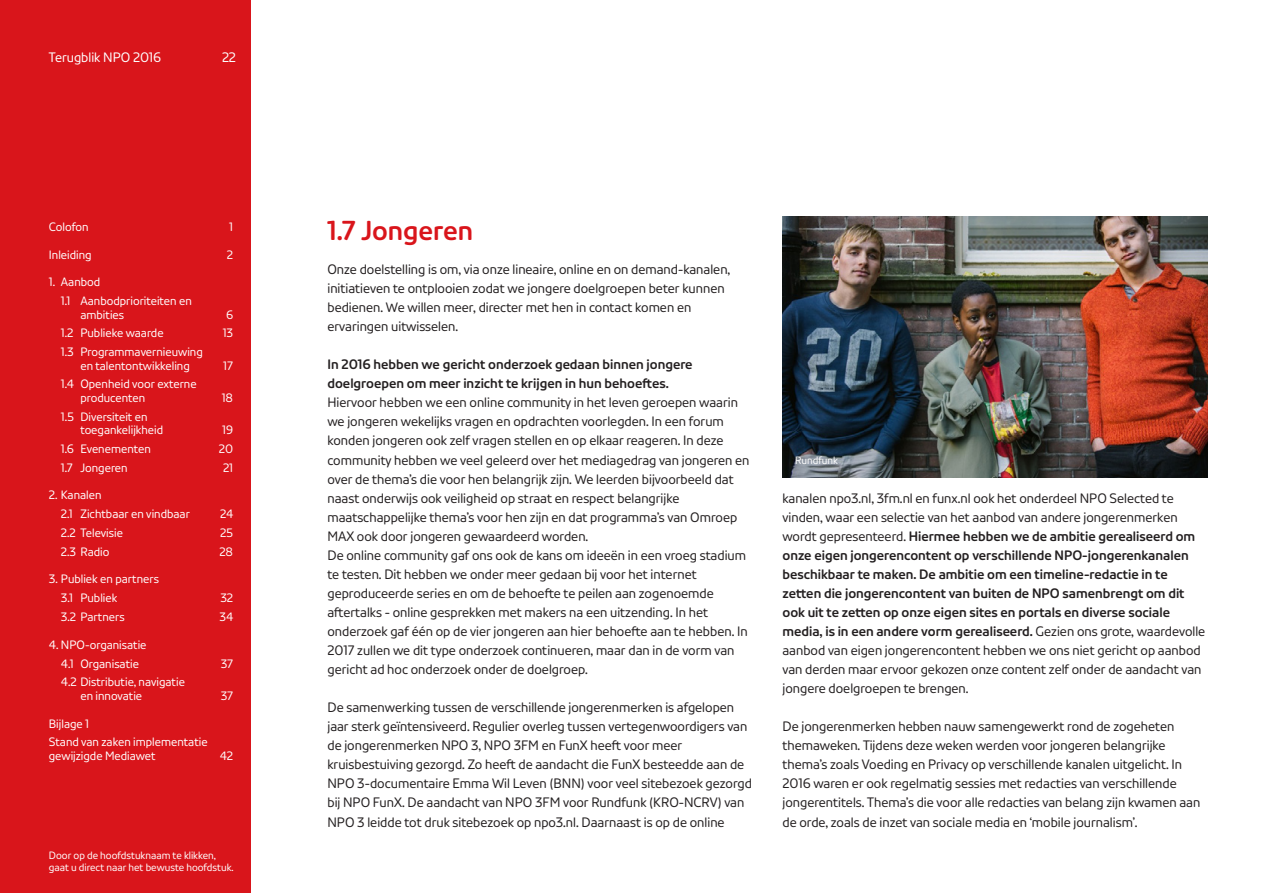
<style>
.page{position:relative;width:1263px;height:893px;background:#fff}
.page>*{position:absolute;margin:0;border:0;box-sizing:border-box;transform-origin:0 0}
.t1{font:700 27px "NPO Sans";color:#d9151b}
.t2{font:13.5px/19px "NPO Sans";color:#231f20}
.t3{font:13.5px "NPO Sans";color:#fff}
.t4{font:12px/18.8px "NPO Sans";color:#fff}
.t5{font:10.5px/12px "NPO Sans";color:#fff}
.s1{font-weight:700}
</style>
<div class="page">
<div style="left:0;top:0;width:251px;height:893px;background:#d9151b"></div>
<img style="left:782px;top:217px;width:426px;height:260px">
<p class="t3" style="left:49px;top:49px;width:114px">Terugblik NPO 2016</p>
<p class="t3" style="left:222px;top:49px;width:15px">22</p>
<p class="t4" style="left:49px;top:217px;width:41px">Colofon</p>
<p class="t4" style="left:229px;top:217px;width:5px">1</p>
<p class="t4" style="left:49px;top:245px;width:44px">Inleiding</p>
<p class="t4" style="left:227px;top:245px;width:8px">2</p>
<p class="t4" style="left:61px;top:273px;width:132px;text-indent:-12px">1. Aanbod<br>1.1 Aanbodprioriteiten en</p>
<p class="t4" style="left:80px;top:305px;width:45px">ambities</p>
<p class="t4" style="left:226px;top:305px;width:9px">6</p>
<p class="t4" style="left:61px;top:324px;width:104px">1.2 Publieke waarde</p>
<p class="t4" style="left:223px;top:324px;width:12px">13</p>
<p class="t4" style="left:61px;top:345px;width:143px;line-height:13.5px;text-align:center">1.3 Programmavernieuwing en talentontwikkeling</p>
<p class="t4" style="left:223px;top:356px;width:11px">17</p>
<p class="t4" style="left:80px;top:377px;width:118px;line-height:13.5px;text-indent:-20px">1.4 Openheid voor externe producenten</p>
<p class="t4" style="left:80px;top:409px;width:84px;line-height:13.5px;text-indent:-20px">1.5 Diversiteit en toegankelijkheid</p>
<p class="t4" style="left:222px;top:388px;width:13px">18</p>
<p class="t4" style="left:222px;top:420px;width:12px">19</p>
<p class="t4" style="left:61px;top:439px;width:91px">1.6 Evenementen</p>
<p class="t4" style="left:219px;top:439px;width:16px">20</p>
<p class="t4" style="left:61px;top:458px;width:68px">1.7 Jongeren</p>
<p class="t4" style="left:223px;top:458px;width:12px">21</p>
<p class="t4" style="left:61px;top:486px;width:131px;text-indent:-12px">2. Kanalen<br>2.1 Zichtbaar en vindbaar</p>
<p class="t4" style="left:220px;top:504px;width:15px">24</p>
<p class="t4" style="left:61px;top:523px;width:64px">2.2 Televisie</p>
<p class="t4" style="left:220px;top:523px;width:15px">25</p>
<p class="t4" style="left:61px;top:542px;width:50px">2.3 Radio</p>
<p class="t4" style="left:219px;top:542px;width:15px">28</p>
<p class="t4" style="left:61px;top:570px;width:100px;text-indent:-12px">3. Publiek en partners<br>3.1 Publiek</p>
<p class="t4" style="left:220px;top:588px;width:14px">32</p>
<p class="t4" style="left:61px;top:607px;width:65px">3.2 Partners</p>
<p class="t4" style="left:220px;top:607px;width:15px">34</p>
<p class="t4" style="left:49px;top:635px;width:99px;text-align:center">4. NPO-organisatie<br>4.1 Organisatie</p>
<p class="t4" style="left:221px;top:654px;width:14px">37</p>
<p class="t4" style="left:80px;top:675px;width:106px;line-height:13.5px;text-indent:-20px">4.2 Distributie, navigatie en innovatie</p>
<p class="t4" style="left:221px;top:686px;width:14px">37</p>
<p class="t4" style="left:49px;top:714px;width:160px">Bijlage 1<br>Stand van zaken implementatie</p>
<p class="t4" style="left:49px;top:746px;width:108px">gewijzigde Mediawet</p>
<p class="t4" style="left:220px;top:746px;width:15px">42</p>
<p class="t5" style="left:49px;top:849px;width:186px">Door op de hoofdstuknaam te klikken, gaat u direct naar het bewuste hoofdstuk.</p>
<p class="t1" style="left:327px;top:214px;width:147px">1.7 Jongeren</p>
<p class="t2" style="left:327px;top:259px;width:404px">Onze doelstelling is om, via onze lineaire, online en on demand-kanalen, initiatieven te ontplooien zodat we jongere doelgroepen beter kunnen bedienen. We willen meer, directer met hen in contact komen en ervaringen uitwisselen.</p>
<p class="t2" style="left:327px;top:355px;width:424px"><span class="s1">In 2016 hebben we gericht onderzoek gedaan binnen jongere doelgroepen om meer inzicht te krijgen in hun behoeftes.<br></span>Hiervoor hebben we een online community in het leven geroepen waarin we jongeren wekelijks vragen en opdrachten voorlegden. In een forum konden jongeren ook zelf vragen stellen en op elkaar reageren. In deze community hebben we veel geleerd over het mediagedrag van jongeren en over de thema’s die voor hen belangrijk zijn. We leerden bijvoorbeeld dat naast onderwijs ook veiligheid op straat en respect belangrijke maatschappelijke thema’s voor hen zijn en dat programma’s van Omroep MAX ook door jongeren gewaardeerd worden.</p>
<p class="t2" style="left:327px;top:545px;width:422px">De online community gaf ons ook de kans om ideeën in een vroeg stadium te testen. Dit hebben we onder meer gedaan bij voor het internet geproduceerde series en om de behoefte te peilen aan zogenoemde aftertalks - online gesprekken met makers na een uitzending. In het onderzoek gaf één op de vier jongeren aan hier behoefte aan te hebben. In 2017 zullen we dit type onderzoek continueren, maar dan in de vorm van gericht ad hoc onderzoek onder de doelgroep.</p>
<p class="t2" style="left:327px;top:698px;width:426px">De samenwerking tussen de verschillende jongerenmerken is afgelopen jaar sterk geïntensiveerd. Regulier overleg tussen vertegenwoordigers van de jongerenmerken NPO 3, NPO 3FM en FunX heeft voor meer kruisbestuiving gezorgd. Zo heeft de aandacht die FunX besteedde aan de NPO 3-documentaire Emma Wil Leven (BNN) voor veel sitebezoek gezorgd bij NPO FunX. De aandacht van NPO 3FM voor Rundfunk (KRO-NCRV) van NPO 3 leidde tot druk sitebezoek op npo3.nl. Daarnaast is op de online</p>
<p class="t5" style="left:795px;top:454px;width:44px">Rundfunk</p>
<p class="t2" style="left:782px;top:488px;width:424px">kanalen npo3.nl, 3fm.nl en funx.nl ook het onderdeel NPO Selected te vinden, waar een selectie van het aanbod van andere jongerenmerken wordt gepresenteerd. <span class="s1">Hiermee hebben we de ambitie gerealiseerd om onze eigen jongerencontent op verschillende NPO-jongerenkanalen beschikbaar te maken. De ambitie om een timeline-redactie in te zetten die jongerencontent van buiten de NPO samenbrengt om dit ook uit te zetten op onze eigen sites en portals en diverse sociale media, is in een andere vorm gerealiseerd.</span> Gezien ons grote, waardevolle aanbod van eigen jongerencontent hebben we ons niet gericht op aanbod van derden maar ervoor gekozen onze content zelf onder de aandacht van jongere doelgroepen te brengen.</p>
<p class="t2" style="left:782px;top:717px;width:419px">De jongerenmerken hebben nauw samengewerkt rond de zogeheten themaweken. Tijdens deze weken werden voor jongeren belangrijke thema’s zoals Voeding en Privacy op verschillende kanalen uitgelicht. In 2016 waren er ook regelmatig sessies met redacties van verschillende jongerentitels. Thema’s die voor alle redacties van belang zijn kwamen aan de orde, zoals de inzet van sociale media en ‘mobile journalism’.</p>
</div>
